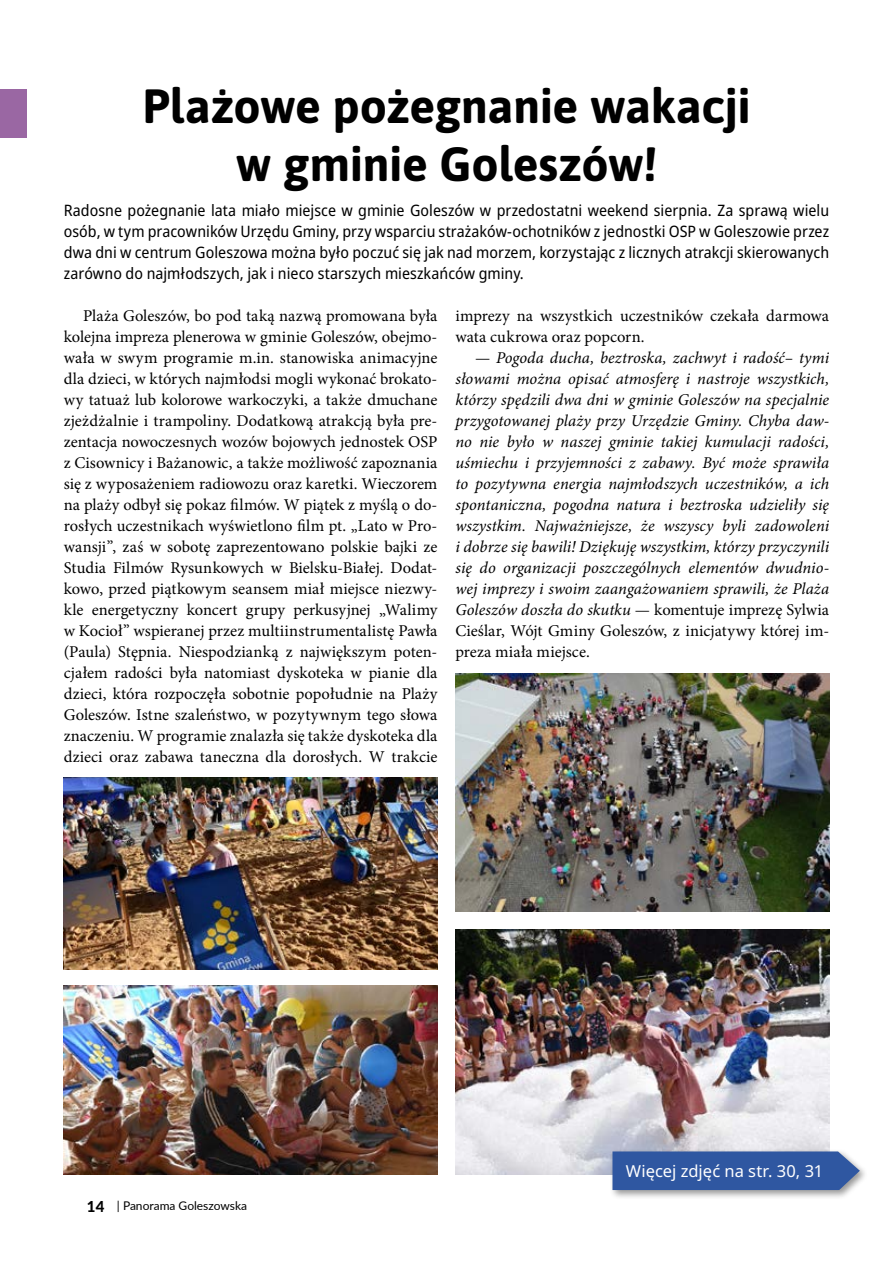
<style>
.page{position:relative;width:893px;height:1263px;background:#fff}
.page>*{position:absolute;margin:0;border:0;box-sizing:border-box;transform-origin:0 0}
.t1{font:700 48px/57.6px "Asap";letter-spacing:-.005em;color:#000;text-align:center}
.t2{font:16.5px/21px "Minion Pro";letter-spacing:.005em;color:#000;text-align:justify}
.t3{font:italic 16.5px/21px "Minion Pro";color:#000;text-align:justify}
.t4{font:16.5px "Noto Sans";color:#fff}
.t5{font:semi-condensed 15.75px/21px "Noto Sans";letter-spacing:.005em;color:#000;text-align:justify}
.t6{font:12px "Lato";color:#000}
.s1{font-style:normal}
.s2{font-weight:800;font-size:15px}
</style>
<div class="page">
<div style="left:0;top:89px;width:26px;height:48px;background:#9a67a3"></div>
<img style="left:64px;top:777px;width:373px;height:193px">
<img style="left:64px;top:985px;width:373px;height:189px">
<img style="left:455px;top:673px;width:374px;height:239px">
<img style="left:455px;top:929px;width:374px;height:245px">
<div style="left:609px;top:1148px;width:260px;height:51px;background:#000;opacity:.41"></div>
<svg style="left:612px;top:1151px;width:248px;height:39px;background:#385ea4"></svg>
<h1 class="t1" style="left:143px;top:75px;width:609px">Plażowe pożegnanie wakacji w gminie Goleszów!</h1>
<p class="t5" style="left:64px;top:200px;width:767px">Radosne pożegnanie lata miało miejsce w gminie Goleszów w przedostatni weekend sierpnia. Za sprawą wielu osób, w tym pracowników Urzędu Gminy, przy wsparciu strażaków-ochotników z jednostki OSP w Goleszowie przez dwa dni w centrum Goleszowa można było poczuć się jak nad morzem, korzystając z licznych atrakcji skierowanych zarówno do najmłodszych, jak i nieco starszych mieszkańców gminy.</p>
<p class="t2" style="left:64px;top:305px;width:375px;text-indent:20px">Plaża Goleszów, bo pod taką nazwą promowana była kolejna impreza plenerowa w gminie Goleszów, obejmo&shy;wała w swym programie m.in. stanowiska animacyjne dla dzieci, w których najmłodsi mogli wykonać brokato&shy;wy tatuaż lub kolorowe warkoczyki, a także dmuchane zjeżdżalnie i trampoliny. Dodatkową atrakcją była pre&shy;zentacja nowoczesnych wozów bojowych jednostek OSP z Cisownicy i Bażanowic, a także możliwość zapoznania się z wyposażeniem radiowozu oraz karetki. Wieczorem na plaży odbył się pokaz filmów. W piątek z myślą o do&shy;rosłych uczestnikach wyświetlono film pt. „Lato w Pro&shy;wansji”, zaś w sobotę zaprezentowano polskie bajki ze Studia Filmów Rysunkowych w Bielsku-Białej. Dodat&shy;kowo, przed piątkowym seansem miał miejsce niezwy&shy;kle energetyczny koncert grupy perkusyjnej „Walimy w Kocioł” wspieranej przez multiinstrumentalistę Pawła (Paula) Stępnia. Niespodzianką z największym poten&shy;cjałem radości była natomiast dyskoteka w pianie dla dzieci, która rozpoczęła sobotnie popołudnie na Plaży Goleszów. Istne szaleństwo, w pozytywnym tego słowa znaczeniu. W programie znalazła się także dyskoteka dla dzieci oraz zabawa taneczna dla dorosłych. W trakcie</p>
<p class="t2" style="left:455px;top:305px;width:375px">imprezy na wszystkich uczestników czekała darmowa wata cukrowa oraz popcorn.</p>
<p class="t3" style="left:455px;top:347px;width:375px;text-indent:20px"><span class="s1">—</span> Pogoda ducha, beztroska, zachwyt i radość– tymi słowami można opisać atmosferę i nastroje wszystkich, którzy spędzili dwa dni w gminie Goleszów na specjalnie przygotowanej plaży przy Urzędzie Gminy. Chyba daw&shy;no nie było w naszej gminie takiej kumulacji radości, uśmiechu i przyjemności z zabawy. Być może sprawiła to pozytywna energia najmłodszych uczestników, a ich spontaniczna, pogodna natura i beztroska udzieliły się wszystkim. Najważniejsze, że wszyscy byli zadowoleni i dobrze się bawili! Dziękuję wszystkim, którzy przyczynili się do organizacji poszczególnych elementów dwudnio&shy;wej imprezy i swoim zaangażowaniem sprawili, że Plaża Goleszów doszła do skutku <span class="s1">— komentuje imprezę Sylwia Cieślar, Wójt Gminy Goleszów, z inicjatywy której im&shy;preza miała miejsce.</span></p>
<p class="t6" style="left:87px;top:1197px;width:162px"><span class="s2">14</span> | Panorama Goleszowska</p>
<p class="t4" style="left:626px;top:1159px;width:199px">Więcej zdjęć na str. 30, 31</p>
</div>
